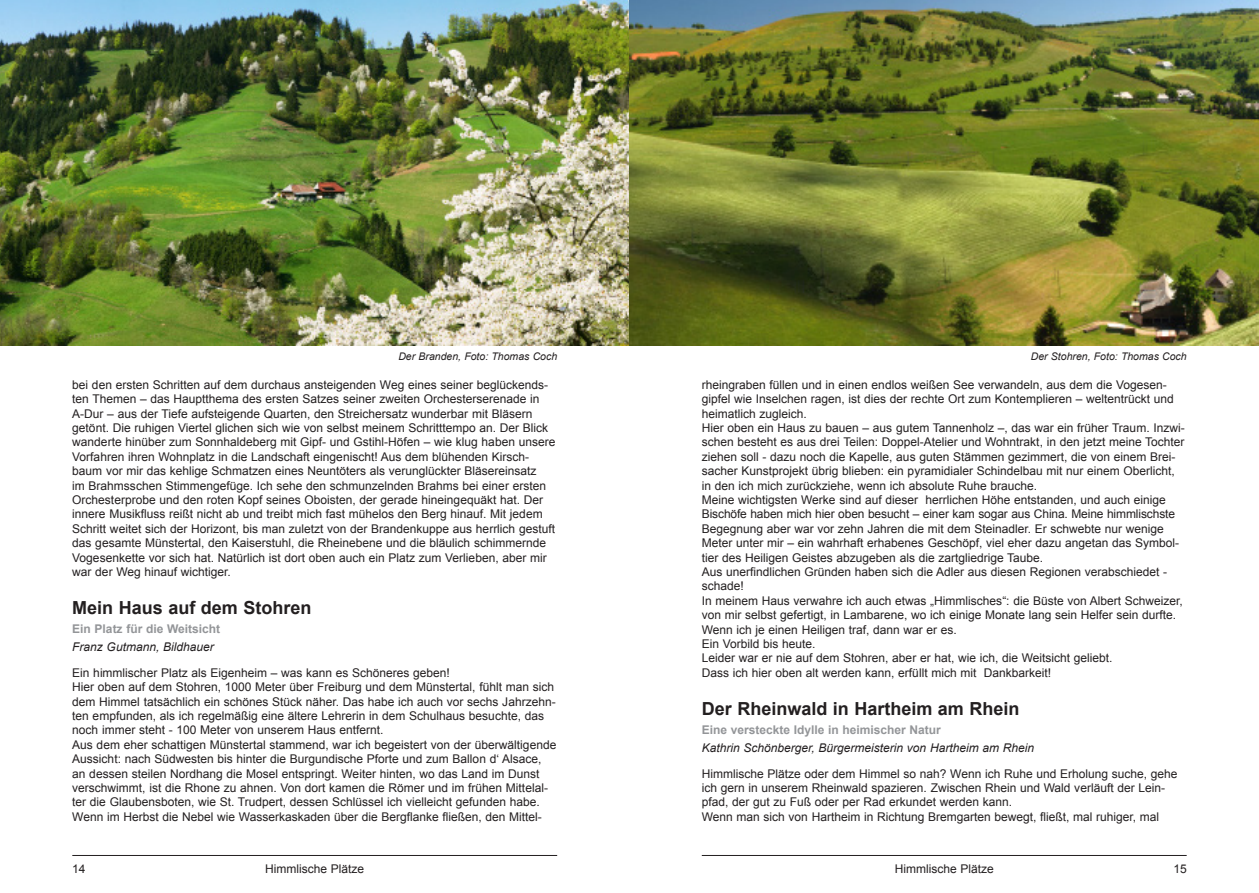
<style>
.page{position:relative;width:1259px;height:893px;background:#fff}
.page>*{position:absolute;margin:0;border:0;box-sizing:border-box;transform-origin:0 0}
.t1{font:700 18px "Arial";color:#231f20}
.t2{font:12px/14.4px "Arial";color:#231f20}
.t3{font:italic 12px "Arial";color:#231f20}
.t4{font:700 12px "Arial";color:#939598}
.t5{font:italic 10.5px "Arial";color:#231f20}
</style>
<div class="page">
<hr style="left:702px;top:855px;width:484px;height:1px;background:#231f20">
<hr style="left:72px;top:855px;width:485px;height:1px;background:#231f20">
<img style="left:0;top:0;width:1259px;height:346px">
<p class="t5" style="left:398px;top:350px;width:160px">Der Branden, Foto: Thomas Coch</p>
<p class="t5" style="left:1030px;top:350px;width:157px">Der Stohren, Foto: Thomas Coch</p>
<p class="t2" style="left:72px;top:377px;width:484px">bei den ersten Schritten auf dem durchaus ansteigenden Weg eines seiner beglückends&shy;ten Themen – das Hauptthema des ersten Satzes seiner zweiten Orchesterserenade in A-Dur – aus der Tiefe aufsteigende Quarten, den Streichersatz wunderbar mit Bläsern getönt. Die ruhigen Viertel glichen sich wie von selbst meinem Schritttempo an. Der Blick wanderte hinüber zum Sonnhaldeberg mit Gipf- und Gstihl-Höfen – wie klug haben unsere Vorfahren ihren Wohnplatz in die Landschaft eingenischt! Aus dem blühenden Kirsch&shy;baum vor mir das kehlige Schmatzen eines Neuntöters als verunglückter Bläsereinsatz<br>im Brahmsschen Stimmengefüge. Ich sehe den schmunzelnden Brahms bei einer ersten Orchesterprobe und den roten Kopf seines Oboisten, der gerade hineingequäkt hat. Der innere Musikfluss reißt nicht ab und treibt mich fast mühelos den Berg hinauf. Mit jedem Schritt weitet sich der Horizont, bis man zuletzt von der Brandenkuppe aus herrlich gestuft das gesamte Münstertal, den Kaiserstuhl, die Rheinebene und die bläulich schimmernde Vogesenkette vor sich hat. Natürlich ist dort oben auch ein Platz zum Verlieben, aber mir war der Weg hinauf wichtiger.</p>
<h1 class="t1" style="left:72px;top:598px;width:241px">Mein Haus auf dem Stohren</h1>
<p class="t4" style="left:72px;top:622px;width:149px">Ein Platz für die Weitsicht</p>
<p class="t3" style="left:72px;top:640px;width:143px">Franz Gutmann, Bildhauer</p>
<p class="t2" style="left:72px;top:665px;width:485px">Ein himmlischer Platz als Eigenheim – was kann es Schöneres geben!<br>Hier oben auf dem Stohren, 1000 Meter über Freiburg und dem Münstertal, fühlt man sich dem Himmel tatsächlich ein schönes Stück näher. Das habe ich auch vor sechs Jahrzehn&shy;ten empfunden, als ich regelmäßig eine ältere Lehrerin in dem Schulhaus besuchte, das noch immer steht - 100 Meter von unserem Haus entfernt.<br>Aus dem eher schattigen Münstertal stammend, war ich begeistert von der überwältigende Aussicht: nach Südwesten bis hinter die Burgundische Pforte und zum Ballon d‘ Alsace, an dessen steilen Nordhang die Mosel entspringt. Weiter hinten, wo das Land im Dunst verschwimmt, ist die Rhone zu ahnen. Von dort kamen die Römer und im frühen Mittelal&shy;ter die Glaubensboten, wie St. Trudpert, dessen Schlüssel ich vielleicht gefunden habe.<br>Wenn im Herbst die Nebel wie Wasserkaskaden über die Bergflanke fließen, den Mittel-</p>
<p class="t2" style="left:702px;top:377px;width:484px">rheingraben füllen und in einen endlos weißen See verwandeln, aus dem die Vogesen&shy;gipfel wie Inselchen ragen, ist dies der rechte Ort zum Kontemplieren – weltentrückt und heimatlich zugleich.<br>Hier oben ein Haus zu bauen – aus gutem Tannenholz –, das war ein früher Traum. Inzwi&shy;schen besteht es aus drei Teilen: Doppel-Atelier und Wohntrakt, in den jetzt meine Tochter ziehen soll - dazu noch die Kapelle, aus guten Stämmen gezimmert, die von einem Brei&shy;sacher Kunstprojekt übrig blieben: ein pyramidialer Schindelbau mit nur einem Oberlicht, in den ich mich zurückziehe, wenn ich absolute Ruhe brauche.<br>Meine wichtigsten Werke sind auf dieser herrlichen Höhe entstanden, und auch einige Bischöfe haben mich hier oben besucht – einer kam sogar aus China. Meine himmlischste Begegnung aber war vor zehn Jahren die mit dem Steinadler. Er schwebte nur wenige Meter unter mir – ein wahrhaft erhabenes Geschöpf, viel eher dazu angetan das Symbol&shy;tier des Heiligen Geistes abzugeben als die zartgliedrige Taube.<br>Aus unerfindlichen Gründen haben sich die Adler aus diesen Regionen verabschiedet - schade!<br>In meinem Haus verwahre ich auch etwas „Himmlisches“: die Büste von Albert Schweizer, von mir selbst gefertigt, in Lambarene, wo ich einige Monate lang sein Helfer sein durfte.<br>Wenn ich je einen Heiligen traf, dann war er es.<br>Ein Vorbild bis heute.<br>Leider war er nie auf dem Stohren, aber er hat, wie ich, die Weitsicht geliebt.<br>Dass ich hier oben alt werden kann, erfüllt mich mit Dankbarkeit!</p>
<h1 class="t1" style="left:702px;top:699px;width:319px">Der Rheinwald in Hartheim am Rhein</h1>
<p class="t4" style="left:702px;top:723px;width:241px">Eine versteckte Idylle in heimischer Natur</p>
<p class="t3" style="left:702px;top:741px;width:334px">Kathrin Schönberger, Bürgermeisterin von Hartheim am Rhein</p>
<p class="t2" style="left:702px;top:766px;width:477px">Himmlische Plätze oder dem Himmel so nah? Wenn ich Ruhe und Erholung suche, gehe ich gern in unserem Rheinwald spazieren. Zwischen Rhein und Wald verläuft der Lein&shy;pfad, der gut zu Fuß oder per Rad erkundet werden kann.<br>Wenn man sich von Hartheim in Richtung Bremgarten bewegt, fließt, mal ruhiger, mal</p>
<p class="t2" style="left:72px;top:861px;width:15px">14</p>
<p class="t2" style="left:265px;top:861px;width:101px">Himmlische Plätze</p>
<p class="t2" style="left:894px;top:861px;width:101px">Himmlische Plätze</p>
<p class="t2" style="left:1173px;top:861px;width:15px">15</p>
</div>
